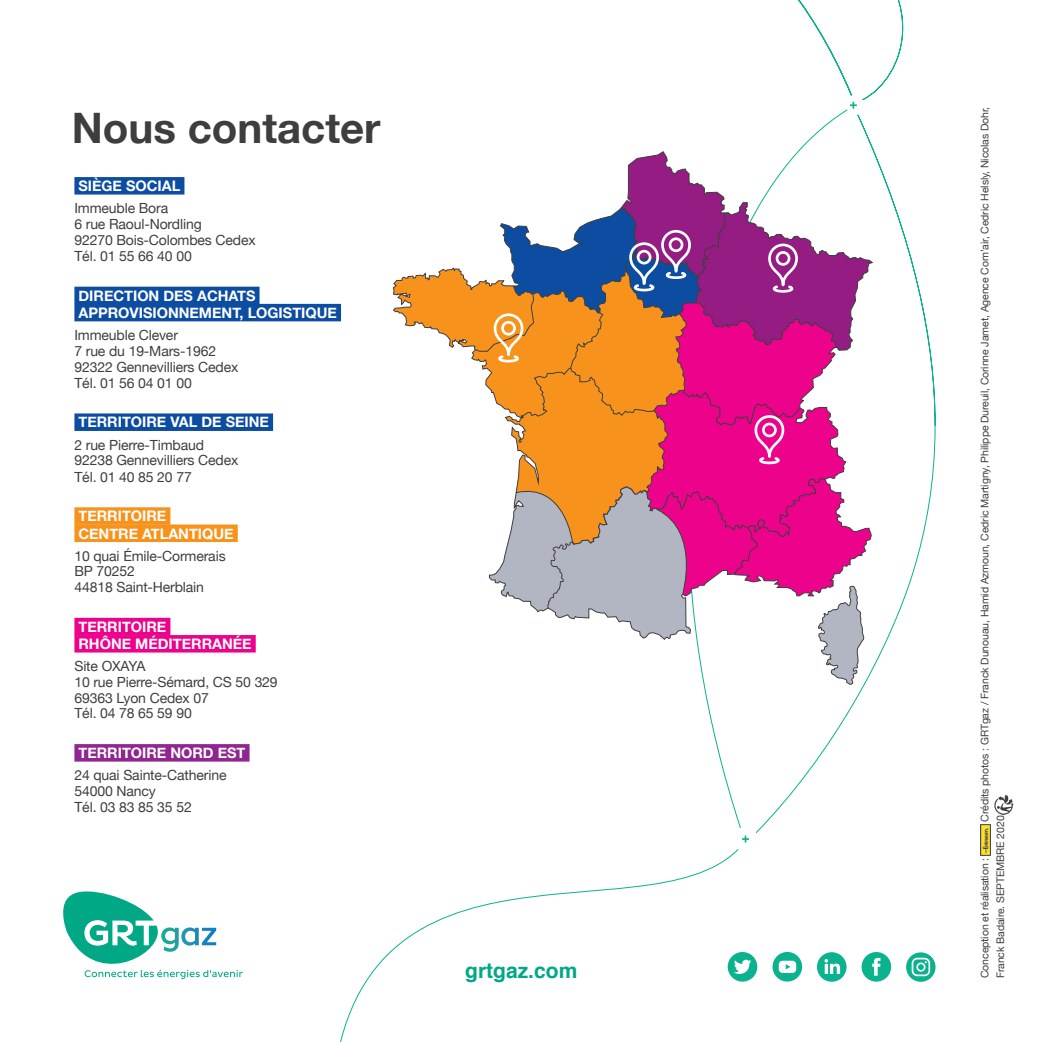
<style>
.page{position:relative;width:1042px;height:1042px;background:#fff}
.page>*{position:absolute;margin:0;border:0;box-sizing:border-box;transform-origin:0 0}
.t1{font:700 42px "Helvetica Neue";color:#3e3e3f}
.t2{font:700 21px "Helvetica";color:#00a885}
.t3{font:700 14.53px/17.2px "Helvetica Neue";color:#fff}
.t4{font:14px/15.8px "Helvetica Neue";letter-spacing:-.01em;color:#3e3e3f}
.t5{font:10.5px/15.8px "Helvetica Neue";letter-spacing:-.01em;color:#3e3e3f}
</style>
<div class="page">
<svg style="left:704px;top:0;width:199px;height:829px"></svg>
<div style="left:74px;top:177px;width:110px;height:18px;background:#0d4da1"></div>
<div style="left:74px;top:287px;width:185px;height:17px;background:#0d4da1"></div>
<div style="left:74px;top:304px;width:267px;height:17px;background:#0d4da1"></div>
<div style="left:74px;top:413px;width:199px;height:18px;background:#0d4da1"></div>
<div style="left:74px;top:507px;width:96px;height:18px;background:#f7931d"></div>
<div style="left:74px;top:524px;width:164px;height:18px;background:#f7931d"></div>
<div style="left:74px;top:618px;width:96px;height:17px;background:#ed028c"></div>
<div style="left:74px;top:635px;width:182px;height:17px;background:#ed028c"></div>
<div style="left:74px;top:744px;width:175px;height:17px;background:#90268f"></div>
<img style="left:980px;top:824px;width:10px;height:31px">
<svg style="left:994px;top:795px;width:19px;height:20px"></svg>
<svg style="left:750px;top:0;width:102px;height:96px"></svg>
<svg style="left:850px;top:102px;width:7px;height:7px"></svg>
<svg style="left:742px;top:835px;width:7px;height:7px"></svg>
<svg style="left:63px;top:891px;width:180px;height:88px"></svg>
<div style="left:728px;top:952px;width:29px;height:29px;background:#0ab38d;border-radius:50%"></div>
<svg style="left:734px;top:959px;width:17px;height:15px"></svg>
<div style="left:861px;top:952px;width:30px;height:29px;background:#0ab38d;border-radius:50%"></div>
<svg style="left:872px;top:958px;width:8px;height:17px"></svg>
<div style="left:772px;top:952px;width:30px;height:29px;background:#0ab38d;border-radius:50%"></div>
<svg style="left:779px;top:960px;width:17px;height:13px"></svg>
<svg style="left:906px;top:952px;width:29px;height:30px"></svg>
<div style="left:817px;top:952px;width:29px;height:30px;background:#0ab38d;border-radius:50%"></div>
<svg style="left:824px;top:959px;width:16px;height:15px"></svg>
<svg style="left:392px;top:151px;width:482px;height:536px"></svg>
<h1 class="t1" style="left:72px;top:102px;width:310px">Nous contacter</h1>
<p class="t3" style="left:78px;top:177px;width:58px">SIÈGE SOCI</p>
<p class="t3" style="left:162px;top:177px;width:19px">AL</p>
<p class="t4" style="left:74px;top:200px;width:183px">Immeuble Bora<br>6 rue Raoul-Nordling<br>92270 Bois-Colombes Cedex<br>Tél. 01 55 66 40 00</p>
<p class="t3" style="left:78px;top:287px;width:10px">DIRECTION</p>
<p class="t3" style="left:163px;top:287px;width:11px">DES</p>
<p class="t3" style="left:197px;top:287px;width:50px">ACH ATS</p>
<p class="t3" style="left:78px;top:304px;width:21px">APPROVISIONNEMENT</p>
<p class="t3" style="left:240px;top:304px;width:49px">, LOGISTIQUE</p>
<p class="t4" style="left:74px;top:327px;width:165px">Immeuble Clever<br>7 rue du 19-Mars-1962<br>92322 Gennevilliers Cedex<br>Tél. 01 56 04 01 00</p>
<p class="t3" style="left:78px;top:413px;width:10px">TERRITOIRE</p>
<p class="t3" style="left:170px;top:413px;width:65px">VAL DE SEINE</p>
<p class="t4" style="left:74px;top:436px;width:165px">2 rue Pierre-Timbaud<br>92238 Gennevilliers Cedex<br>Tél. 01 40 85 20 77</p>
<p class="t3" style="left:78px;top:507px;width:11px">TERRITOIRE<br>CENTRE</p>
<p class="t3" style="left:142px;top:524px;width:47px">ATLANTIQUE</p>
<p class="t4" style="left:74px;top:548px;width:153px">10 quai Émile-Cormerais<br>BP 70252<br>44818 Saint-Herblain</p>
<p class="t3" style="left:78px;top:618px;width:68px">TERRITOIRE<br>RHÔNE MÉDITERR</p>
<p class="t3" style="left:212px;top:635px;width:21px">ANÉE</p>
<p class="t4" style="left:74px;top:658px;width:205px">Site OXAYA<br>10 rue Pierre-Sémard, CS 50 329<br>69363 Lyon Cedex 07<br>Tél. 04 78 65 59 90</p>
<p class="t3" style="left:78px;top:744px;width:10px">TERRITOIRE</p>
<p class="t3" style="left:170px;top:744px;width:12px">NORD</p>
<p class="t3" style="left:218px;top:744px;width:10px">EST</p>
<p class="t4" style="left:74px;top:767px;width:154px">24 quai Sainte-Catherine<br>54000 Nancy<br>Tél. 03 83 85 35 52</p>
<h2 class="t2" style="left:465px;top:953px;width:114px">grtgaz.com</h2>
<p class="t5" style="left:976px;top:978px;width:872px;text-indent:157px;rotate:-90deg">Crédits photos : GRTgaz / Franck Dunouau, Hamid Azmoun, Cedric Martigny, Philippe Dureuil, Corinne Jamet, Agence Com’air, Cedric Helsly, Nicolas Dohr,<br>Franck Badaire. septembre 2020.</p>
<p class="t5" style="left:976px;top:978px;width:122px;rotate:-90deg">Conception et réalisation :</p>
</div>
